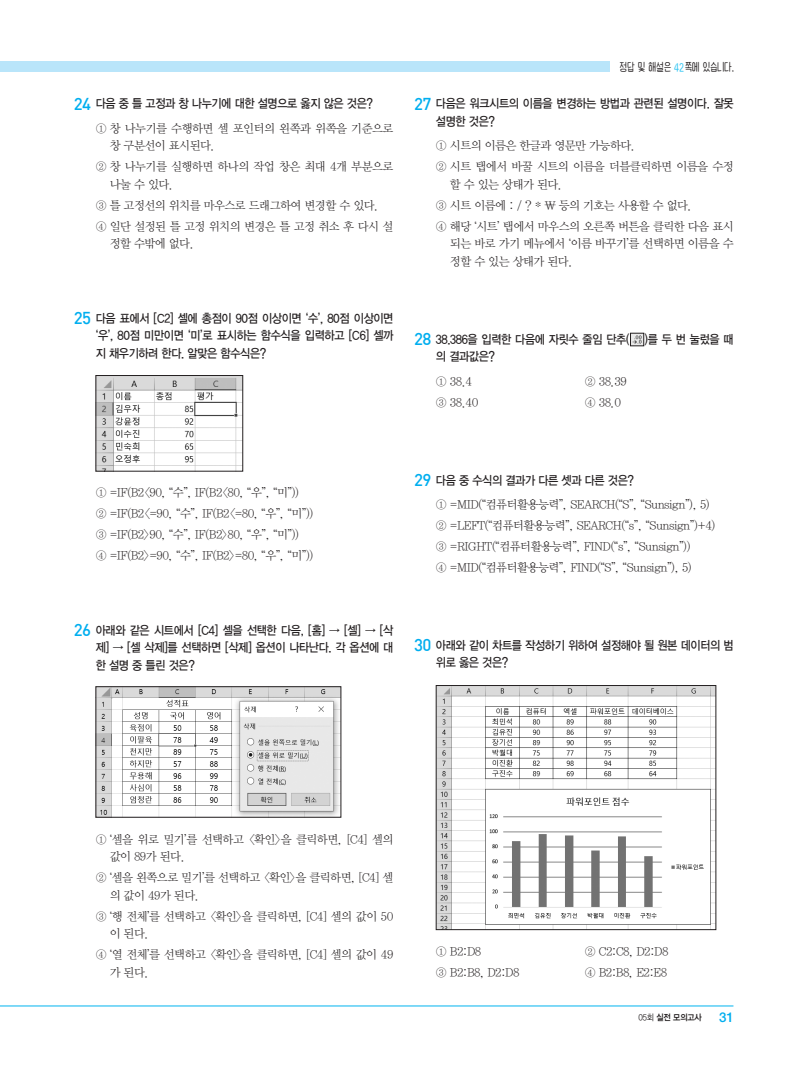
<style>
.page{position:relative;width:794px;height:1067px;background:#fff}
.page>*{position:absolute;margin:0;border:0;box-sizing:border-box;transform-origin:0 0}
.t1{font:500 16.88px "DIN";letter-spacing:-.025em;color:#00aeef}
.t2{font:500 13.5px "Helvetica Neue LT Std";color:#00aeef}
.t3{font:12.25px/17.5px "YDVYGO Std 13";letter-spacing:-.03em;color:#231f20;scale:.9 1}
.t4{font:11.88px/21px "YDVY Mj O Std 12";letter-spacing:-.045em;color:#231f20}
.t5{font:10.62px "Ownglyph Youn Namsup";color:#231f20}
.t6{font:8.75px "YDVYGO Std 14";letter-spacing:-.02em;color:#231f20;scale:.9 1}
.s1{color:#2bc4f3}
.s2{font-family:"YDVYGO Std 12"}
</style>
<div class="page">
<hr style="left:0;top:1005px;width:733px;height:1px;background:#00b3ef">
<div style="left:7px;top:61px;width:602px;height:11px;background:#b9e5fa"></div>
<div style="left:0;top:61px;width:7px;height:11px;background:#b9e5fa"></div>
<img style="left:632px;top:335px;width:10px;height:9px">
<div style="left:630px;top:333px;width:14px;height:13px;border:1px solid #231f20"></div>
<img style="left:438px;top:687px;width:276px;height:240px">
<div style="left:436px;top:685px;width:280px;height:244px;border:1px solid #231f20"></div>
<img style="left:98px;top:377px;width:143px;height:92px">
<div style="left:96px;top:375px;width:147px;height:96px;border:1px solid #231f20"></div>
<img style="left:98px;top:688px;width:241px;height:127px">
<div style="left:96px;top:686px;width:245px;height:131px;border:1px solid #231f20"></div>
<h1 class="t1" style="left:74px;top:93px;width:19px">24</h1>
<p class="t3" style="left:96px;top:95px;width:310px">다음 중 틀 고정과 창 나누기에 대한 설명으로 옳지 않은 것은?</p>
<p class="t4" style="left:110px;top:120px;width:285px;line-height:17.5px;text-indent:-14px">① 창 나누기를 수행하면 셀 포인터의 왼쪽과 위쪽을 기준으로 창 구분선이 표시된다.</p>
<p class="t4" style="left:110px;top:158px;width:285px;line-height:17.5px;text-indent:-14px">② 창 나누기를 실행하면 하나의 작업 창은 최대 4개 부분으로 나눌 수 있다.</p>
<p class="t4" style="left:96px;top:195px;width:299px">③ 틀 고정선의 위치를 마우스로 드래그하여 변경할 수 있다.<br>④ 일단 설정된 틀 고정 위치의 변경은 틀 고정 취소 후 다시 설</p>
<p class="t4" style="left:110px;top:234px;width:86px">정할 수밖에 없다.</p>
<h1 class="t1" style="left:74px;top:307px;width:19px">25</h1>
<p class="t3" style="left:96px;top:309px;width:332px;text-align:justify">다음 표에서 [C2] 셀에 총점이 90점 이상이면 ‘수’, 80점 이상이면 ‘우’, 80점 미만이면 ‘미’로 표시하는 함수식을 입력하고 [C6] 셀까 지 채우기하려 한다. 알맞은 함수식은?</p>
<p class="t5" style="left:620px;top:61px;width:115px">정답 및 해설은 <span class="s1">42</span>쪽에 있습니다.</p>
<p class="t3" style="left:436px;top:95px;width:332px">다음은 워크시트의 이름을 변경하는 방법과 관련된 설명이다. 잘못 설명한 것은?</p>
<p class="t4" style="left:436px;top:135px;width:299px">① 시트의 이름은 한글과 영문만 가능하다.<br>② 시트 탭에서 바꿀 시트의 이름을 더블클릭하면 이름을 수정</p>
<p class="t4" style="left:436px;top:174px;width:299px;text-indent:14px">할 수 있는 상태가 된다.<br>③ 시트 이름에 : / ? * ￦ 등의 기호는 사용할 수 없다.<br>④ 해당 ‘시트’ 탭에서 마우스의 오른쪽 버튼을 클릭한 다음 표시</p>
<p class="t4" style="left:450px;top:235px;width:285px;line-height:17.5px">되는 바로 가기 메뉴에서 ‘이름 바꾸기’를 선택하면 이름을 수 정할 수 있는 상태가 된다.</p>
<h1 class="t1" style="left:414px;top:93px;width:19px">27</h1>
<h1 class="t1" style="left:414px;top:328px;width:19px">28</h1>
<p class="t3" style="left:436px;top:331px;width:332px;line-height:17.1px">38.386을 입력한 다음에 자릿수 줄임 단추( )를 두 번 눌렀을 때 의 결과값은?</p>
<p class="t4" style="left:436px;top:371px;width:38px">① 38.4</p>
<p class="t4" style="left:585px;top:371px;width:43px">② 38.39</p>
<p class="t4" style="left:436px;top:392px;width:44px">③ 38.40</p>
<p class="t4" style="left:585px;top:392px;width:38px">④ 38.0</p>
<p class="t4" style="left:96px;top:482px;width:219px">① =IF(B2&lt;90, “수”, IF(B2&lt;80, “우”, “미”))<br>② =IF(B2&lt;=90, “수”, IF(B2&lt;=80, “우”, “미”))<br>③ =IF(B2&gt;90, “수”, IF(B2&gt;80, “우”, “미”))<br>④ =IF(B2&gt;=90, “수”, IF(B2&gt;=80, “우”, “미”))</p>
<h1 class="t1" style="left:74px;top:619px;width:19px">26</h1>
<p class="t3" style="left:96px;top:621px;width:332px;text-align:justify">아래와 같은 시트에서 [C4] 셀을 선택한 다음, [홈] → [셀] → [삭 제] → [셀 삭제]를 선택하면 [삭제] 옵션이 나타난다. 각 옵션에 대 한 설명 중 틀린 것은?</p>
<h1 class="t1" style="left:414px;top:469px;width:19px">29</h1>
<p class="t3" style="left:436px;top:471px;width:222px">다음 중 수식의 결과가 다른 셋과 다른 것은?</p>
<p class="t4" style="left:436px;top:494px;width:281px">① =MID(“컴퓨터활용능력”, SEARCH(“S”, “Sunsign”), 5)<br>② =LEFT(“컴퓨터활용능력”, SEARCH(“s”, “Sunsign”)+4)<br>③ =RIGHT(“컴퓨터활용능력”, FIND(“s”, “Sunsign”))<br>④ =MID(“컴퓨터활용능력”, FIND(“S”, “Sunsign”), 5)</p>
<h1 class="t1" style="left:414px;top:634px;width:19px">30</h1>
<p class="t3" style="left:436px;top:637px;width:332px">아래와 같이 차트를 작성하기 위하여 설정해야 될 원본 데이터의 범 위로 옳은 것은?</p>
<p class="t4" style="left:110px;top:830px;width:285px;line-height:17.5px;text-indent:-14px">① ‘셀을 위로 밀기’를 선택하고 &lt;확인&gt;을 클릭하면, [C4] 셀의 값이 89가 된다.</p>
<p class="t4" style="left:110px;top:869px;width:285px;line-height:17.5px;text-indent:-14px">② ‘셀을 왼쪽으로 밀기’를 선택하고 &lt;확인&gt;을 클릭하면, [C4] 셀 의 값이 49가 된다.</p>
<p class="t4" style="left:110px;top:907px;width:285px;line-height:17.5px;text-indent:-14px">③ ‘행 전체’를 선택하고 &lt;확인&gt;을 클릭하면, [C4] 셀의 값이 50 이 된다.</p>
<p class="t4" style="left:110px;top:946px;width:285px;line-height:17.5px;text-indent:-14px">④ ‘열 전체’를 선택하고 &lt;확인&gt;을 클릭하면, [C4] 셀의 값이 49 가 된다.</p>
<p class="t4" style="left:436px;top:941px;width:47px">① B2:D8</p>
<p class="t4" style="left:585px;top:941px;width:85px">② C2:C8, D2:D8</p>
<p class="t4" style="left:436px;top:962px;width:85px">③ B2:B8, D2:D8</p>
<p class="t4" style="left:585px;top:962px;width:84px">④ B2:B8, E2:E8</p>
<p class="t6" style="left:638px;top:1013px;width:72px"><span class="s2">05회</span> 실전 모의고사</p>
<p class="t2" style="left:719px;top:1009px;width:16px">31</p>
</div>
